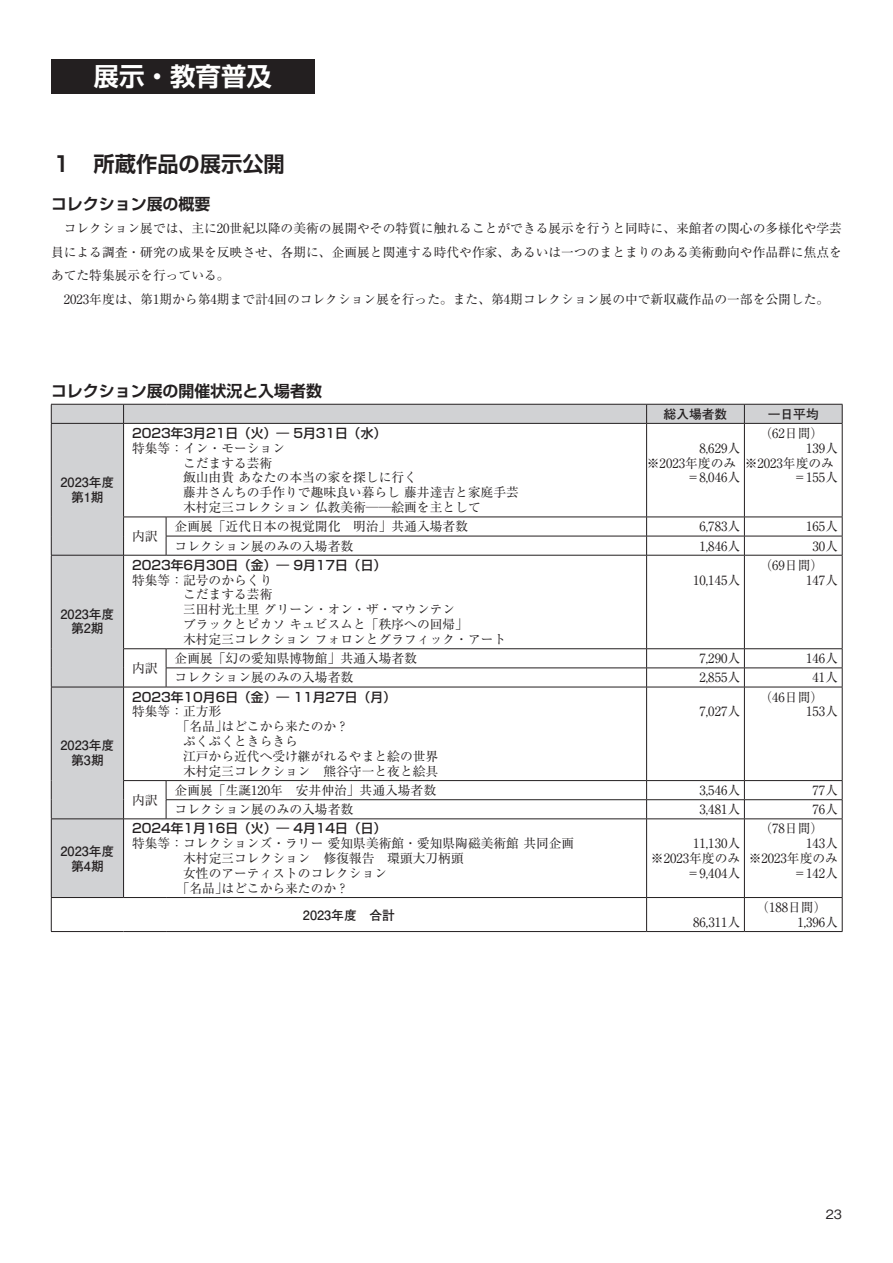
<style>
.page{position:relative;width:893px;height:1263px;background:#fff}
.page>*{position:absolute;margin:0;border:0;box-sizing:border-box;transform-origin:0 0}
.t1{font:700 25.5px "Shin Go Pr 6 De";color:#fff}
.t2{font:700 21.3px "Shin Go Pr 6 De";color:#231f20}
.t3{font:700 15.9px "Shin Go Pr 6 De";color:#231f20}
.t4{font:12.75px/14.9px "Ryumin Pr 6";color:#231f20}
.t5{font:500 12.75px "Shin Go Pr 6";color:#231f20}
.t6{font:700 12.75px/14.9px "Futo Go B101 Pr 6";color:#231f20;text-align:center}
.t7{font:500 12.75px "Gothic BBB Pr 6";color:#231f20}
</style>
<div class="page">
<div style="left:51px;top:60px;width:264px;height:34px;background:#231f20"></div>
<div style="left:51px;top:819px;width:73px;height:78px;background:#d1d2d4"></div>
<hr style="left:51px;top:819px;width:73px;height:1px;background:#231f20">
<hr style="left:51px;top:819px;width:1px;height:78px;background:#231f20">
<hr style="left:124px;top:819px;width:42px;height:1px;background:#231f20">
<hr style="left:123px;top:819px;width:1px;height:78px;background:#231f20">
<hr style="left:166px;top:819px;width:481px;height:1px;background:#231f20">
<hr style="left:647px;top:819px;width:97px;height:1px;background:#231f20">
<hr style="left:646px;top:819px;width:1px;height:78px;background:#231f20">
<hr style="left:744px;top:819px;width:98px;height:1px;background:#231f20">
<hr style="left:744px;top:819px;width:1px;height:78px;background:#231f20">
<hr style="left:842px;top:819px;width:1px;height:78px;background:#231f20">
<svg style="left:51px;top:404px;width:792px;height:415px"></svg>
<hr style="left:51px;top:897px;width:73px;height:1px;background:#231f20">
<hr style="left:51px;top:898px;width:1px;height:33px;background:#231f20">
<hr style="left:124px;top:897px;width:42px;height:1px;background:#231f20">
<hr style="left:166px;top:897px;width:481px;height:1px;background:#231f20">
<hr style="left:647px;top:897px;width:97px;height:1px;background:#231f20">
<hr style="left:646px;top:898px;width:1px;height:33px;background:#231f20">
<hr style="left:744px;top:897px;width:98px;height:1px;background:#231f20">
<hr style="left:744px;top:898px;width:1px;height:33px;background:#231f20">
<hr style="left:842px;top:898px;width:1px;height:33px;background:#231f20">
<hr style="left:51px;top:931px;width:73px;height:1px;background:#231f20">
<hr style="left:124px;top:931px;width:42px;height:1px;background:#231f20">
<hr style="left:166px;top:931px;width:481px;height:1px;background:#231f20">
<hr style="left:647px;top:931px;width:97px;height:1px;background:#231f20">
<hr style="left:744px;top:931px;width:98px;height:1px;background:#231f20">
<hr style="left:51px;top:423px;width:73px;height:1px;background:#231f20">
<hr style="left:124px;top:423px;width:42px;height:1px;background:#231f20">
<hr style="left:166px;top:423px;width:481px;height:1px;background:#231f20">
<hr style="left:647px;top:423px;width:97px;height:1px;background:#231f20">
<hr style="left:744px;top:423px;width:98px;height:1px;background:#231f20">
<h1 class="t1" style="left:94px;top:56px;width:180px">展示・教育普及</h1>
<h2 class="t2" style="left:51px;top:146px;width:235px">１　所蔵作品の展示公開</h2>
<p class="t3" style="left:51px;top:191px;width:161px">コレクション展の概要</p>
<p class="t4" style="left:51px;top:216px;width:792px;line-height:23.4px">　コレクション展では、主に20世紀以降の美術の展開やその特質に触れることができる展示を行うと同時に、来館者の関心の多様化や学芸員による調査・研究の成果を反映させ、各期に、企画展と関連する時代や作家、あるいは一つのまとまりのある美術動向や作品群に焦点をあてた特集展示を行っている。<br>　2023年度は、第1期から第4期まで計4回のコレクション展を行った。また、第4期コレクション展の中で新収蔵作品の一部を公開した。</p>
<p class="t3" style="left:51px;top:378px;width:273px">コレクション展の開催状況と入場者数</p>
<p class="t6" style="left:664px;top:406px;width:65px">総入場者数</p>
<p class="t6" style="left:768px;top:406px;width:53px">一日平均</p>
<p class="t6" style="left:60px;top:474px;width:55px">2023年度第1期</p>
<p class="t6" style="left:61px;top:606px;width:55px">2023年度第2期</p>
<p class="t6" style="left:61px;top:738px;width:55px">2023年度第3期</p>
<p class="t6" style="left:61px;top:843px;width:55px">2023年度第4期</p>
<p class="t4" style="left:759px;top:425px;width:65px">（62日間）</p>
<p class="t4" style="left:806px;top:440px;width:33px">139人</p>
<p class="t4" style="left:745px;top:455px;width:91px">※2023年度のみ</p>
<p class="t4" style="left:793px;top:470px;width:46px">＝155人</p>
<p class="t5" style="left:132px;top:422px;width:256px">2023年3月21日（火）― 5月31日（水）</p>
<p class="t4" style="left:183px;top:440px;width:337px;text-indent:-51px">特集等：イン・モーション<br>こだまする芸術<br>飯山由貴あなたの本当の家を探しに行く<br>藤井さんちの手作りで趣味良い暮らし藤井達吉と家庭手芸木村定三コレクション仏教美術──絵画を主として</p>
<p class="t4" style="left:699px;top:440px;width:42px">8,629人</p>
<p class="t4" style="left:647px;top:455px;width:91px">※2023年度のみ</p>
<p class="t4" style="left:687px;top:470px;width:55px">＝8,046人</p>
<p class="t4" style="left:132px;top:528px;width:27px">内訳</p>
<p class="t4" style="left:175px;top:518px;width:295px">企画展「近代日本の視覚開化　明治」共通入場者数</p>
<p class="t4" style="left:699px;top:518px;width:42px">6,783人</p>
<p class="t4" style="left:806px;top:518px;width:33px">165人</p>
<p class="t4" style="left:175px;top:538px;width:180px">コレクション展のみの入場者数</p>
<p class="t4" style="left:699px;top:538px;width:42px">1,846人</p>
<p class="t4" style="left:812px;top:538px;width:27px">30人</p>
<p class="t5" style="left:132px;top:554px;width:256px">2023年6月30日（金）― 9月17日（日）</p>
<p class="t4" style="left:183px;top:572px;width:325px;text-indent:-51px">特集等：記号のからくり<br>こだまする芸術<br>三田村光土里グリーン・オン・ザ・マウンテン<br>ブラックとピカソキュビスムと「秩序への回帰」<br>木村定三コレクションフォロンとグラフィック・アート</p>
<p class="t4" style="left:693px;top:572px;width:49px">10,145人</p>
<p class="t4" style="left:806px;top:557px;width:33px;text-indent:-47px">（69日間）<br>147人</p>
<p class="t4" style="left:132px;top:660px;width:27px">内訳</p>
<p class="t4" style="left:175px;top:650px;width:244px">企画展「幻の愛知県博物館」共通入場者数</p>
<p class="t4" style="left:699px;top:650px;width:42px">7,290人</p>
<p class="t4" style="left:806px;top:650px;width:33px">146人</p>
<p class="t4" style="left:175px;top:669px;width:180px">コレクション展のみの入場者数</p>
<p class="t4" style="left:699px;top:669px;width:42px">2,855人</p>
<p class="t4" style="left:812px;top:669px;width:27px">41人</p>
<p class="t5" style="left:132px;top:686px;width:265px">2023年10月6日（金）― 11月27日（月）</p>
<p class="t4" style="left:132px;top:703px;width:91px">特集等：正方形</p>
<p class="t4" style="left:177px;top:718px;width:174px">「名品」はどこから来たのか？</p>
<p class="t4" style="left:183px;top:733px;width:116px">ぷくぷくときらきら</p>
<p class="t4" style="left:183px;top:748px;width:257px">江戸から近代へ受け継がれるやまと絵の世界</p>
<p class="t4" style="left:183px;top:763px;width:257px">木村定三コレクション　熊谷守一と夜と絵具</p>
<p class="t4" style="left:700px;top:703px;width:42px">7,027人</p>
<p class="t4" style="left:806px;top:689px;width:33px;text-indent:-47px">（46日間）<br>153人</p>
<p class="t4" style="left:132px;top:792px;width:27px">内訳</p>
<p class="t4" style="left:175px;top:782px;width:263px">企画展「生誕120年　安井仲治」共通入場者数</p>
<p class="t4" style="left:700px;top:782px;width:42px">3,546人</p>
<p class="t4" style="left:812px;top:782px;width:27px">77人</p>
<p class="t4" style="left:175px;top:801px;width:180px">コレクション展のみの入場者数</p>
<p class="t4" style="left:700px;top:801px;width:42px">3,481人</p>
<p class="t4" style="left:812px;top:801px;width:27px">76人</p>
<p class="t5" style="left:132px;top:818px;width:256px">2024年1月16日（火）― 4月14日（日）</p>
<p class="t4" style="left:132px;top:835px;width:444px">特集等：コレクションズ・ラリー愛知県美術館・愛知県陶磁美術館共同企画</p>
<p class="t4" style="left:183px;top:850px;width:282px">木村定三コレクション　修復報告　環頭大刀柄頭</p>
<p class="t4" style="left:183px;top:865px;width:206px">女性のアーティストのコレクション</p>
<p class="t4" style="left:177px;top:880px;width:174px">「名品」はどこから来たのか？</p>
<p class="t6" style="left:303px;top:907px;width:94px">2023年度　合計</p>
<p class="t4" style="left:651px;top:835px;width:91px;text-align:right">11,130人<br>※2023年度のみ＝9,404人</p>
<p class="t4" style="left:693px;top:914px;width:49px">86,311人</p>
<p class="t4" style="left:759px;top:820px;width:65px">（78日間）</p>
<p class="t4" style="left:806px;top:835px;width:33px">143人</p>
<p class="t4" style="left:749px;top:850px;width:91px">※2023年度のみ</p>
<p class="t4" style="left:793px;top:865px;width:46px">＝142人</p>
<p class="t4" style="left:797px;top:899px;width:42px;text-indent:-41px">（188日間）<br>1,396人</p>
<p class="t7" style="left:826px;top:1204px;width:18px">23</p>
</div>
